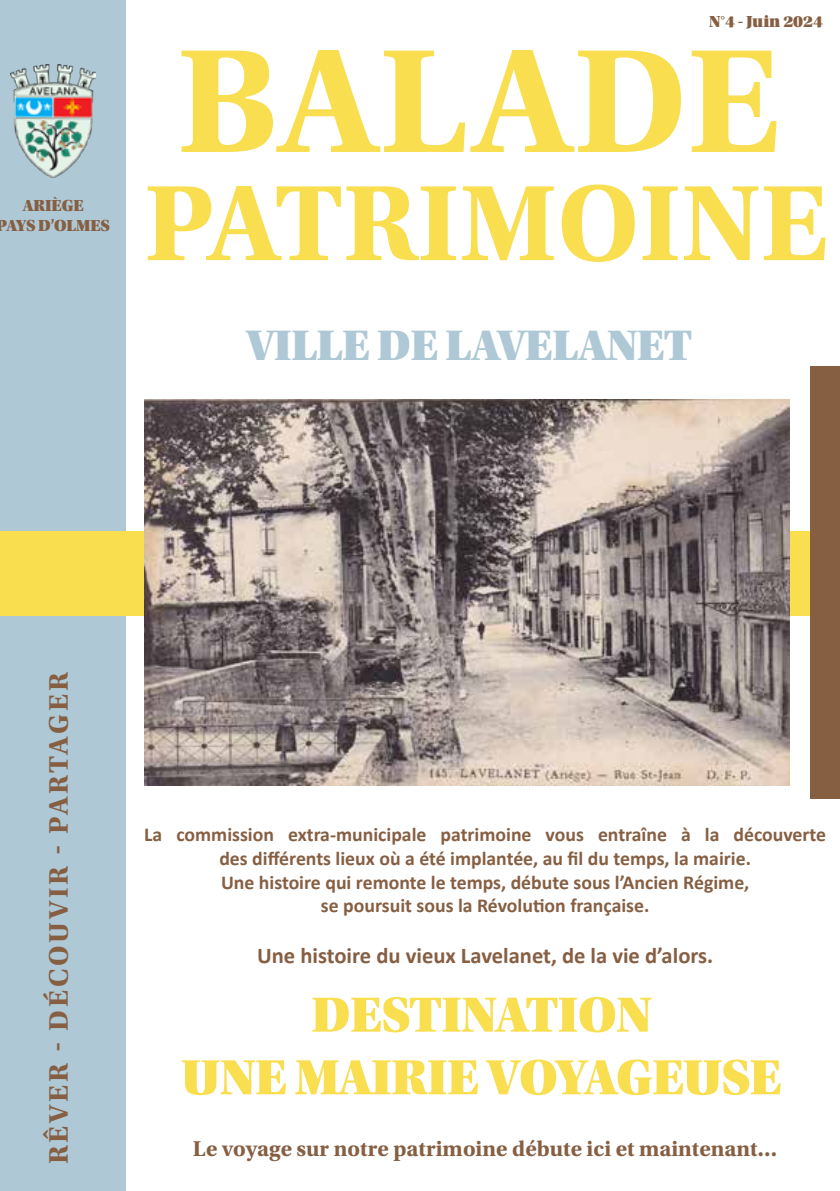
<style>
.page{position:relative;width:840px;height:1191px;background:#fff}
.page>*{position:absolute;margin:0;border:0;box-sizing:border-box;transform-origin:0 0}
.t1{font:700 155.2px "Utopia Std";color:#f9de4f}
.t2{font:700 112.8px "Utopia Std";color:#f9de4f}
.t3{font:52.2px/62.6px "Utopia Std Black Headline";color:#f9de4f;text-align:center}
.t4{font:45.2px "Utopia Std Black Headline";color:#aec9d5}
.t5{font:700 28.2px "Utopia Std";letter-spacing:.1em;color:#865f43}
.t6{font:700 22.6px "Utopia Std";color:#865f43}
.t7{font:700 22.6px "Calibri";color:#865f43}
.t8{font:700 19.8px/23.6px "Calibri";color:#865f43;text-align:center}
.t9{font:17px/20.4px "Utopia Std Black Headline";color:#865f43;text-align:center}
</style>
<div class="page">
<div style="left:0;top:0;width:126px;height:1191px;background:#aec9d5"></div>
<img style="left:11px;top:65px;width:84px;height:113px">
<div style="left:0;top:531px;width:839px;height:85px;background:#f9de4f"></div>
<div style="left:810px;top:366px;width:29px;height:432px;background:#865f43"></div>
<img style="left:144px;top:399px;width:644px;height:386px">
<p class="t9" style="left:-3px;top:195px;width:114px">ARIÈGE<br>PAYS D’OLMES</p>
<p class="t9" style="left:709px;top:12px;width:115px">N°4 - Juin 2024</p>
<h1 class="t1" style="left:177px;top:11px;width:605px">BALADE</h1>
<h2 class="t2" style="left:144px;top:158px;width:685px">PATRIMOINE</h2>
<h3 class="t4" style="left:247px;top:321px;width:446px">VILLE DE LAVELANET</h3>
<h3 class="t5" style="left:42px;top:1164px;width:493px;rotate:-90deg">RÊVER - DÉCOUVIR - PARTAGER</h3>
<p class="t8" style="left:144px;top:822px;width:683px">La commission extra-municipale patrimoine vous entraîne à la découverte des différents lieux où a été implantée, au fil du temps, la mairie.<br>Une histoire qui remonte le temps, débute sous l’Ancien Régime,<br>se poursuit sous la Révolution française.</p>
<p class="t7" style="left:257px;top:939px;width:457px">Une histoire du vieux Lavelanet, de la vie d’alors.</p>
<h3 class="t3" style="left:181px;top:984px;width:601px">DESTINATION<br>UNE MAIRIE VOYAGEUSE</h3>
<p class="t6" style="left:193px;top:1135px;width:585px">Le voyage sur notre patrimoine débute ici et maintenant…</p>
</div>
